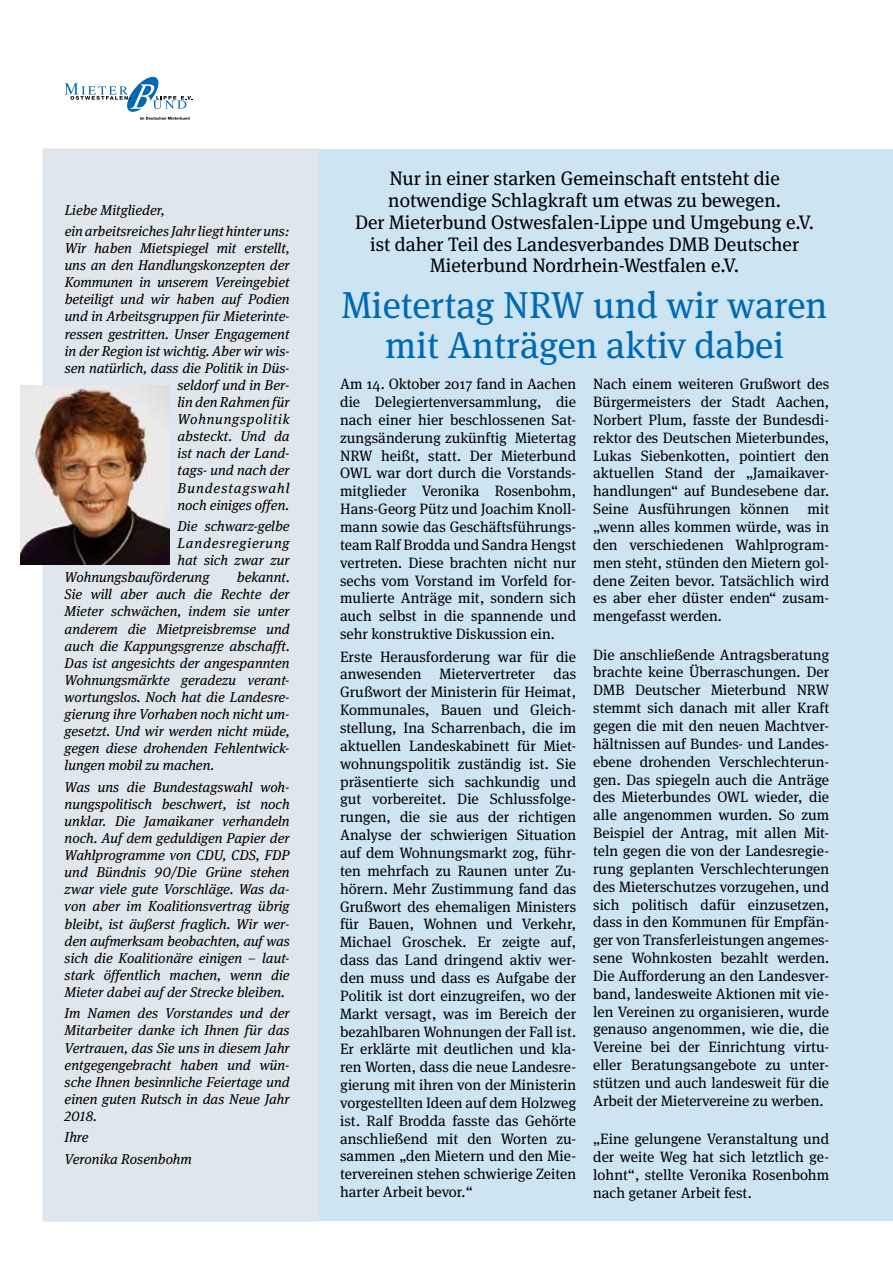
<style>
.page{position:relative;width:893px;height:1263px;background:#fff}
.page>*{position:absolute;margin:0;border:0;box-sizing:border-box;transform-origin:0 0}
.t1{font:37.5px/40.5px "Meta Serif";color:#0069b4;text-align:center}
.t2{font:19.5px/21.8px "Meta Serif";color:#000;text-align:center}
.t3{font:15px/17.9px "Meta Serif";color:#000;text-align:justify}
.t4{font:italic 14.25px/17.1px "Meta Serif Lf";color:#000;text-align:justify}
.t5{font:italic 14.25px "Meta Serif Lf";letter-spacing:.055em;color:#000}
</style>
<div class="page">
<div style="left:43px;top:149px;width:850px;height:1072px;background:#cde4f3"></div>
<div style="left:43px;top:148px;width:276px;height:1073px;background:#dfe7ec"></div>
<svg style="left:65px;top:77px;width:127px;height:43px"></svg>
<img style="left:21px;top:385px;width:148px;height:180px">
<p class="t4" style="left:65px;top:198px;width:227px;line-height:21.3px">Liebe Mitglieder,<br>ein arbeitsreiches Jahr liegt hinter uns:</p>
<p class="t4" style="left:65px;top:238px;width:227px;text-align:right">Wir haben Mietspiegel mit erstellt, uns an den Handlungskonzepten der<br>Kommunen in unserem Vereingebiet beteiligt und wir haben auf Podien und in Arbeitsgruppen für Mieterinte&shy;ressen gestritten. Unser Engagement in der Region ist wichtig. Aber wir wis&shy;sen natürlich, dass die Politik in Düs&shy;seldorf und in Ber-<br>lin den Rahmen für<br>Wohnungspolitik<br>absteckt. Und da<br>ist nach der Land-<br>tags- und nach der<br>Bundestagswahl<br>noch einiges offen.</p>
<p class="t4" style="left:178px;top:516px;width:114px">Die schwarz-gelbe</p>
<p class="t5" style="left:178px;top:531px;width:114px">Landesregierung</p>
<p class="t4" style="left:178px;top:550px;width:114px">hat sich zwar zur</p>
<p class="t4" style="left:65px;top:567px;width:146px">Wohnungsbauförderung</p>
<p class="t4" style="left:65px;top:567px;width:227px;text-indent:172px">bekannt.<br>Sie will aber auch die Rechte der Mieter schwächen, indem sie unter anderem die Mietpreisbremse und auch die Kappungsgrenze abschafft.<br>Das ist angesichts der angespannten Wohnungsmärkte geradezu verant&shy;wortungslos. Noch hat die Landesre&shy;gierung ihre Vorhaben noch nicht um&shy;gesetzt. Und wir werden nicht müde, gegen diese drohenden Fehlentwick&shy;lungen mobil zu machen.</p>
<p class="t4" style="left:65px;top:777px;width:227px">Was uns die Bundestagswahl woh&shy;nungspolitisch beschwert, ist noch unklar. Die Jamaikaner verhandeln noch. Auf dem geduldigen Papier der Wahlprogramme von CDU, CDS, FDP und Bündnis 90/Die Grüne stehen zwar viele gute Vorschläge. Was da&shy;von aber im Koalitionsvertrag übrig bleibt, ist äußerst fraglich. Wir wer&shy;den aufmerksam beobachten, auf was sich die Koalitionäre einigen – laut&shy;stark öffentlich machen, wenn die Mieter dabei auf der Strecke bleiben.</p>
<p class="t4" style="left:65px;top:1003px;width:227px">Im Namen des Vorstandes und der Mitarbeiter danke ich Ihnen für das Vertrauen, das Sie uns in diesem Jahr entgegengebracht haben und wün&shy;sche Ihnen besinnliche Feiertage und einen guten Rutsch in das Neue Jahr 2018.</p>
<p class="t4" style="left:65px;top:1125px;width:129px;line-height:21.3px">Ihre<br>Veronika Rosenbohm</p>
<h2 class="t2" style="left:355px;top:168px;width:461px">Nur in einer starken Gemeinschaft entsteht die notwendige Schlagkraft um etwas zu bewegen.<br>Der Mieterbund Ostwesfalen-Lippe und Umgebung e.V. ist daher Teil des Landesverbandes DMB Deutscher Mieterbund Nordrhein-Westfalen e.V.</h2>
<h1 class="t1" style="left:342px;top:284px;width:487px">Mietertag NRW und wir waren mit Anträgen aktiv dabei</h1>
<p class="t3" style="left:340px;top:375px;width:238px">Am 14. Oktober 2017 fand in Aachen die Delegiertenversammlung, die nach einer hier beschlossenen Sat&shy;zungsänderung zukünftig Mietertag NRW heißt, statt. Der Mieterbund OWL war dort durch die Vorstands&shy;mitglieder Veronika Rosenbohm, Hans-Georg Pütz und Joachim Knoll&shy;mann sowie das Geschäftsführungs&shy;team Ralf Brodda und Sandra Hengst vertreten. Diese brachten nicht nur sechs vom Vorstand im Vorfeld for&shy;mulierte Anträge mit, sondern sich auch selbst in die spannende und sehr konstruktive Diskussion ein.</p>
<p class="t3" style="left:340px;top:647px;width:238px">Erste Herausforderung war für die anwesenden Mietervertreter das Grußwort der Ministerin für Heimat, Kommunales, Bauen und Gleich&shy;stellung, Ina Scharrenbach, die im aktuellen Landeskabinett für Miet&shy;wohnungspolitik zuständig ist. Sie präsentierte sich sachkundig und gut vorbereitet. Die Schlussfolge&shy;rungen, die sie aus der richtigen Analyse der schwierigen Situation auf dem Wohnungsmarkt zog, führ&shy;ten mehrfach zu Raunen unter Zu&shy;hörern. Mehr Zustimmung fand das Grußwort des ehemaligen Ministers für Bauen, Wohnen und Verkehr, Michael Groschek. Er zeigte auf, dass das Land dringend aktiv wer&shy;den muss und dass es Aufgabe der Politik ist dort einzugreifen, wo der Markt versagt, was im Bereich der bezahlbaren Wohnungen der Fall ist.<br>Er erklärte mit deutlichen und kla&shy;ren Worten, dass die neue Landesre&shy;gierung mit ihren von der Ministerin vorgestellten Ideen auf dem Holzweg ist. Ralf Brodda fasste das Gehörte anschließend mit den Worten zu&shy;sammen „den Mietern und den Mie&shy;tervereinen stehen schwierige Zeiten harter Arbeit bevor.“</p>
<p class="t3" style="left:593px;top:375px;width:238px">Nach einem weiteren Grußwort des Bürgermeisters der Stadt Aachen, Norbert Plum, fasste der Bundesdi&shy;rektor des Deutschen Mieterbundes, Lukas Siebenkotten, pointiert den aktuellen Stand der „Jamaikaver&shy;handlungen“ auf Bundesebene dar.<br>Seine Ausführungen können mit „wenn alles kommen würde, was in den verschiedenen Wahlprogram&shy;men steht, stünden den Mietern gol&shy;dene Zeiten bevor. Tatsächlich wird es aber eher düster enden“ zusam&shy;mengefasst werden.</p>
<p class="t3" style="left:593px;top:645px;width:238px">Die anschließende Antragsberatung brachte keine Überraschungen. Der DMB Deutscher Mieterbund NRW stemmt sich danach mit aller Kraft gegen die mit den neuen Machtver&shy;hältnissen auf Bundes- und Landes&shy;ebene drohenden Verschlechterun&shy;gen. Das spiegeln auch die Anträge des Mieterbundes OWL wieder, die alle angenommen wurden. So zum Beispiel der Antrag, mit allen Mit&shy;teln gegen die von der Landesregie&shy;rung geplanten Verschlechterungen des Mieterschutzes vorzugehen, und sich politisch dafür einzusetzen, dass in den Kommunen für Empfän&shy;ger von Transferleistungen angemes&shy;sene Wohnkosten bezahlt werden.<br>Die Aufforderung an den Landesver&shy;band, landesweite Aktionen mit vie&shy;len Vereinen zu organisieren, wurde genauso angenommen, wie die, die Vereine bei der Einrichtung virtu&shy;eller Beratungsangebote zu unter&shy;stützen und auch landesweit für die Arbeit der Mietervereine zu werben.</p>
<p class="t3" style="left:593px;top:1130px;width:237px">„Eine gelungene Veranstaltung und der weite Weg hat sich letztlich ge&shy;lohnt“, stellte Veronika Rosenbohm nach getaner Arbeit fest.</p>
</div>
